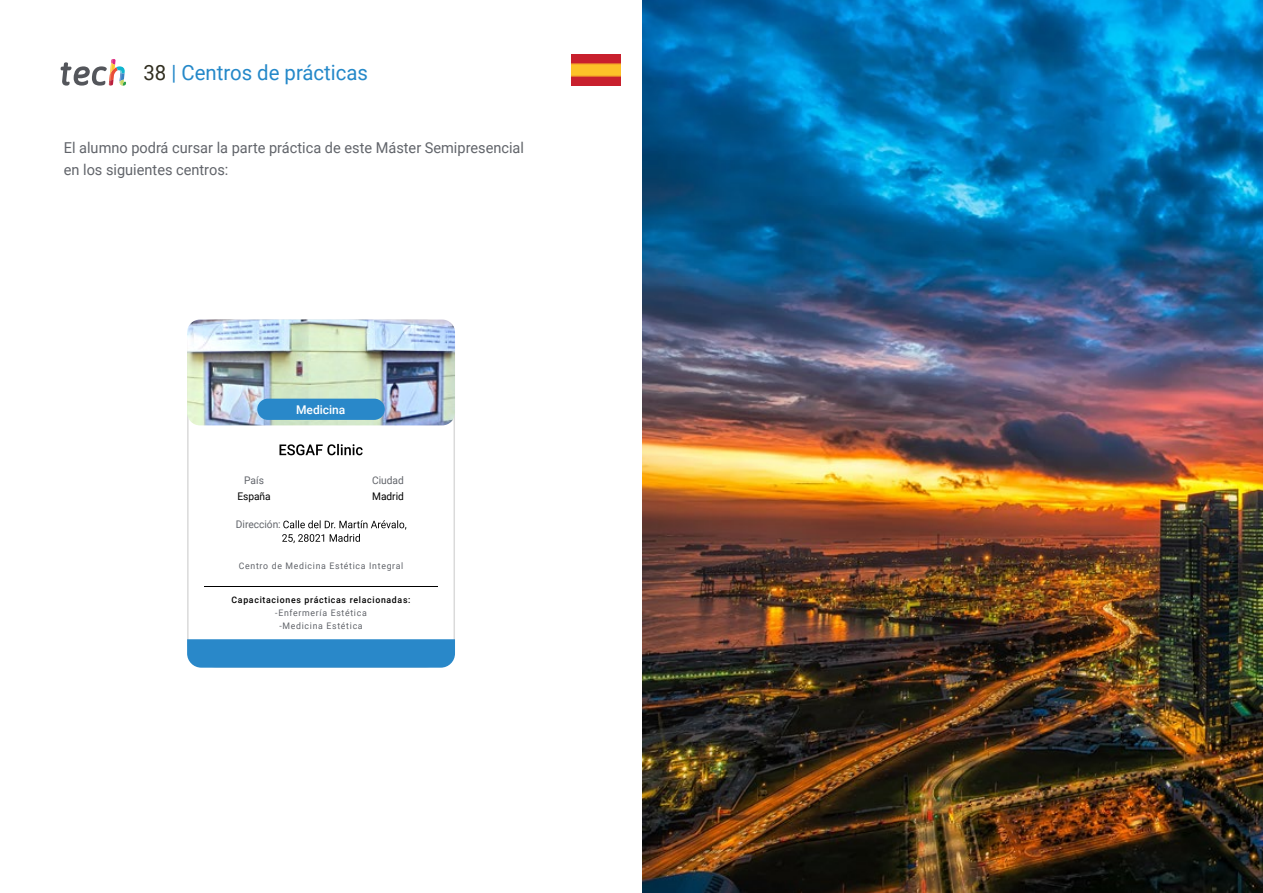
<style>
.page{position:relative;width:1263px;height:893px;background:#fff}
.page>*{position:absolute;margin:0;border:0;box-sizing:border-box;transform-origin:0 0}
.t1{font:21px "Roboto";color:#2488c9}
.t2{font:15px/22.5px "Roboto";color:#61646a}
.t3{font:500 12px "Roboto";color:#fff}
.t4{font:10.5px "Roboto";color:#61646a}
.t5{font:10.5px "Roboto";color:#000}
.t6{font:9px/13.2px "Roboto";letter-spacing:.08em;color:#61646a;text-align:center}
.t7{font:500 9px "Roboto";letter-spacing:.08em;color:#000}
.s1{color:#312e20}
</style>
<div class="page">
<svg style="left:61px;top:59px;width:65px;height:27px"></svg>
<img style="left:642px;top:0;width:621px;height:893px">
<svg style="left:187px;top:319px;width:268px;height:320px"></svg>
<img style="left:187px;top:320px;width:268px;height:105px">
<div style="left:257px;top:399px;width:128px;height:21px;background:#2988c9;border-radius:11px"></div>
<svg style="left:187px;top:639px;width:268px;height:29px;background:#2f8bca"></svg>
<hr style="left:204px;top:586px;width:234px;height:1px;background:#000">
<svg style="left:279px;top:444px;width:84px;height:11px"></svg>
<svg style="left:282px;top:520px;width:124px;height:23px"></svg>
<img style="left:571px;top:55px;width:50px;height:30px">
<h1 class="t1" style="left:144px;top:57px;width:226px"><span class="s1">38</span> | Centros de prácticas</h1>
<p class="t2" style="left:64px;top:135px;width:462px">El alumno podrá cursar la parte práctica de este Máster Semipresencial en los siguientes centros:</p>
<p class="t3" style="left:296px;top:401px;width:51px">Medicina</p>
<p class="t4" style="left:244px;top:473px;width:21px">País</p>
<p class="t5" style="left:237px;top:489px;width:35px">España</p>
<p class="t4" style="left:236px;top:517px;width:46px">Dirección:</p>
<p class="t4" style="left:372px;top:473px;width:33px">Ciudad</p>
<p class="t5" style="left:372px;top:489px;width:33px">Madrid</p>
<p class="t6" style="left:239px;top:559px;width:166px">Centro de Medicina Estética Integral</p>
<p class="t7" style="left:232px;top:593px;width:180px">Capacitaciones prácticas relacionadas:</p>
<p class="t6" style="left:275px;top:606px;width:93px">-Enfermería Estética -Medicina Estética</p>
</div>
